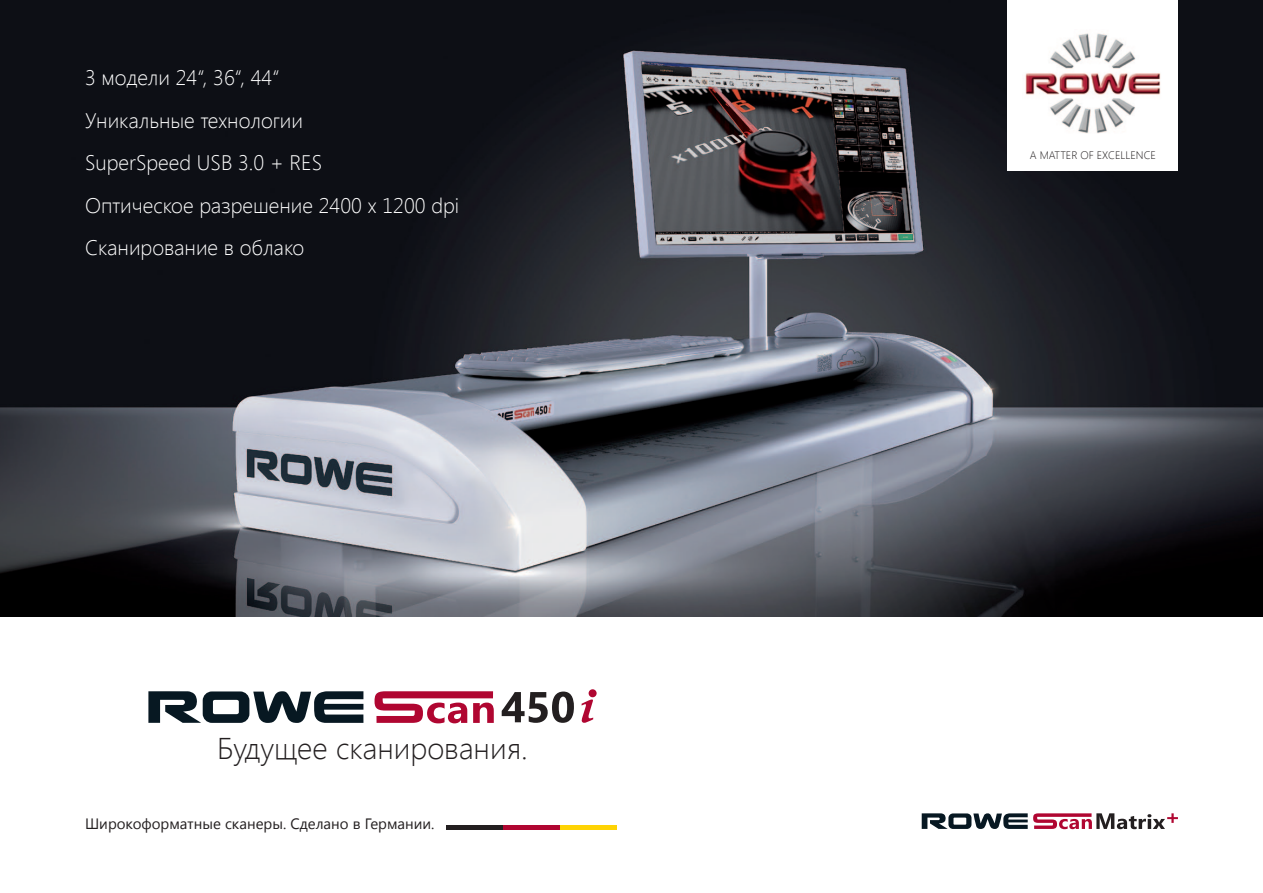
<style>
.page{position:relative;width:1263px;height:893px;background:#fff}
.page>*{position:absolute;margin:0;border:0;box-sizing:border-box;transform-origin:0 0}
.t1{font:300 30px "Segoe UI";color:#231f20}
.t2{font:300 21px/42.5px "Segoe UI";color:#fff}
.t3{font:15px "Segoe UI";color:#231f20}
.t4{font:300 10.95px "Segoe UI";color:#231f20}
</style>
<div class="page">
<img style="left:0;top:0;width:1263px;height:617px">
<hr style="left:446px;top:825px;width:57px;height:4px;background:#231f20">
<hr style="left:503px;top:825px;width:57px;height:4px;background:#b00631">
<hr style="left:560px;top:825px;width:56px;height:4px;background:#fed304">
<svg style="left:374px;top:691px;width:120px;height:32px"></svg>
<svg style="left:148px;top:691px;width:215px;height:32px"></svg>
<svg style="left:502px;top:691px;width:72px;height:32px"></svg>
<svg style="left:581px;top:699px;width:12px;height:24px"></svg>
<div style="left:589px;top:689px;width:8px;height:8px;background:#b00631;border-radius:50%"></div>
<svg style="left:922px;top:813px;width:256px;height:16px"></svg>
<div style="left:1008px;top:0;width:170px;height:170px;background:#fff"></div>
<img style="left:1025px;top:33px;width:136px;height:101px">
<p class="t2" style="left:85px;top:56px;width:376px">3 модели 24“, 36“, 44“<br>Уникальные технологии<br>SuperSpeed USB 3.0 + RES<br>Оптическое разрешение 2400 x 1200 dpi<br>Сканирование в облако</p>
<h1 class="t1" style="left:217px;top:727px;width:312px">Будущее сканирования.</h1>
<p class="t3" style="left:85px;top:813px;width:351px">Широкоформатные сканеры. Сделано в Германии.</p>
<p class="t4" style="left:1030px;top:148px;width:128px">A MATTER OF EXCELLENCE</p>
</div>
